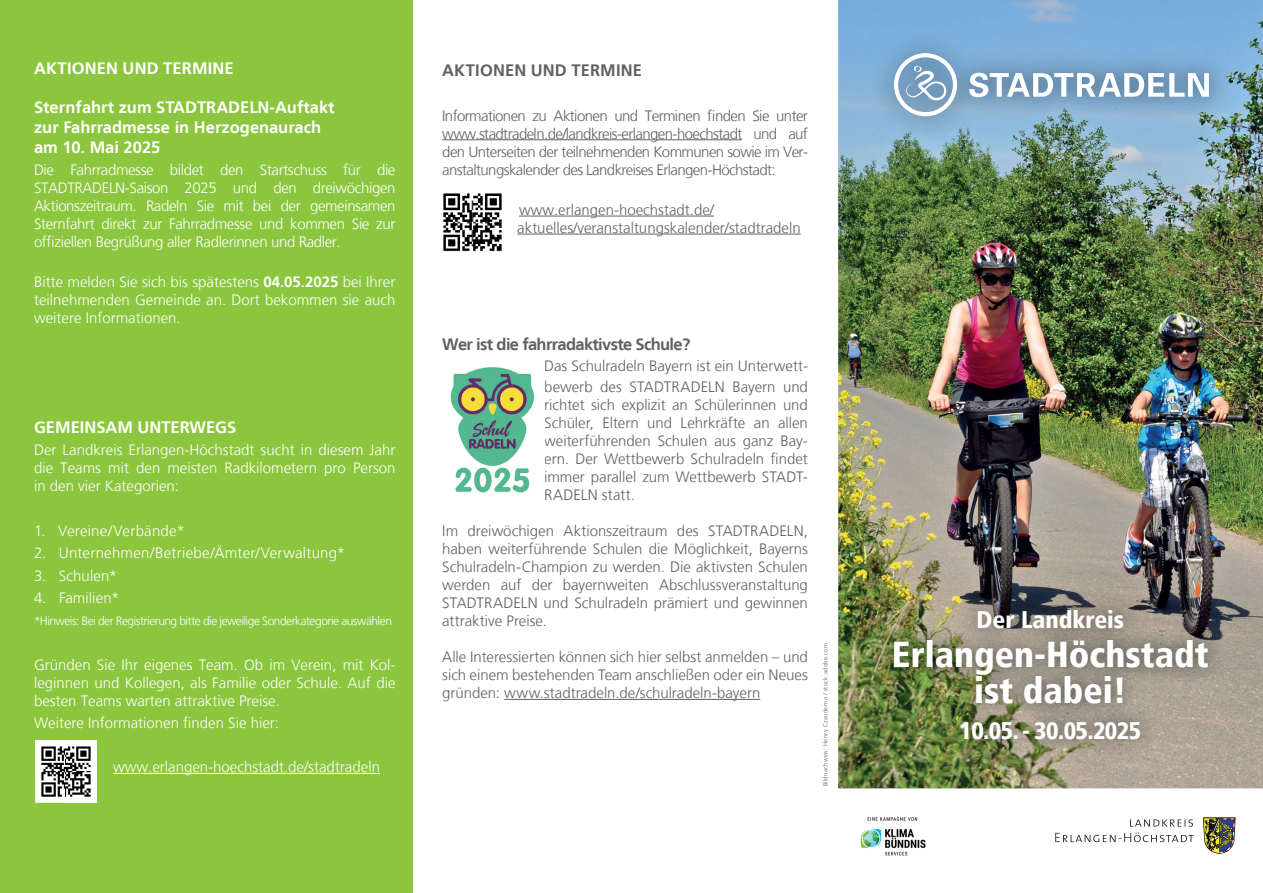
<style>
.page{position:relative;width:1263px;height:893px;background:#fff}
.page>*{position:absolute;margin:0;border:0;box-sizing:border-box;transform-origin:0 0}
.t1{font:900 condensed 36px/36px "Frutiger LT";color:#fff;text-align:center}
.t2{font:900 condensed 24px "Frutiger LT";letter-spacing:-.025em;color:#fff}
.t3{font:900 condensed 24px "Frutiger LT";color:#fff}
.t4{font:700 16.5px/19.8px "Frutiger LT";color:#fff}
.t5{font:700 16.5px "Frutiger LT";letter-spacing:-.04em;color:#616164}
.t6{font:700 16.5px "Frutiger LT";letter-spacing:.01em;color:#616164}
.t7{font:300 15px/18px "Frutiger LT";color:#616164;text-align:justify}
.t8{font:300 15px/18px "Frutiger LT";color:#fff;text-align:justify}
.t9{font:300 12px "Frutiger LT";letter-spacing:-.04em;color:#fff}
.t10{font:300 6px "Frutiger LT";letter-spacing:.05em;color:#57585a}
.s1{font-weight:700}
</style>
<div class="page">
<img style="left:838px;top:0;width:425px;height:788px">
<img style="left:871px;top:30px;width:361px;height:109px">
<svg style="left:894px;top:53px;width:63px;height:63px"></svg>
<svg style="left:969px;top:73px;width:240px;height:24px"></svg>
<div style="left:0;top:0;width:412px;height:893px;background:#8bc63e"></div>
<img style="left:860px;top:817px;width:66px;height:39px">
<img style="left:875px;top:592px;width:350px;height:165px">
<hr style="left:113px;top:773px;width:267px;height:1px;background:#fff">
<hr style="left:442px;top:139px;width:300px;height:1px;background:#616164">
<hr style="left:519px;top:216px;width:195px;height:1px;background:#616164">
<hr style="left:517px;top:234px;width:284px;height:1px;background:#616164">
<hr style="left:504px;top:699px;width:256px;height:1px;background:#616164">
<img style="left:450px;top:367px;width:85px;height:126px">
<img style="left:443px;top:193px;width:59px;height:59px">
<img style="left:442px;top:215px;width:50px;height:1px">
<img style="left:442px;top:233px;width:66px;height:1px">
<img style="left:35px;top:741px;width:62px;height:62px">
<img style="left:35px;top:772px;width:62px;height:1px">
<svg style="left:1055px;top:819px;width:138px;height:23px"></svg>
<svg style="left:1203px;top:817px;width:32px;height:37px"></svg>
<p class="t4" style="left:34px;top:58px;width:201px">AKTIONEN UND TERMINE</p>
<p class="t4" style="left:34px;top:98px;width:302px">Sternfahrt zum STADTRADELN-Auftakt zur Fahrradmesse in Herzogenaurach am 10. Mai 2025</p>
<p class="t8" style="left:34px;top:161px;width:363px">Die Fahrradmesse bildet den Startschuss für die STADTRADELN-Saison 2025 und den dreiwöchigen Aktionszeitraum. Radeln Sie mit bei der gemeinsamen Sternfahrt direkt zur Fahrradmesse und kommen Sie zur offiziellen Begrüßung aller Radlerinnen und Radler.</p>
<p class="t8" style="left:34px;top:273px;width:363px">Bitte melden Sie sich bis spätestens <span class="s1">04.05.2025</span> bei Ihrer teilnehmenden Gemeinde an. Dort bekommen sie auch weitere Informationen.</p>
<p class="t4" style="left:34px;top:418px;width:204px">GEMEINSAM UNTERWEGS</p>
<p class="t8" style="left:34px;top:441px;width:363px">Der Landkreis Erlangen-Höchstadt sucht in diesem Jahr die Teams mit den meisten Radkilometern pro Person in den vier Kategorien:</p>
<p class="t8" style="left:34px;top:522px;width:152px">1. Vereine/Verbände*</p>
<p class="t8" style="left:34px;top:544px;width:313px">2. Unternehmen/Betriebe/Ämter/Verwaltung*</p>
<p class="t8" style="left:34px;top:566px;width:85px">3. Schulen*</p>
<p class="t8" style="left:34px;top:589px;width:87px">4. Familien*</p>
<p class="t9" style="left:34px;top:614px;width:359px">*Hinweis: Bei der Registrierung bitte die jeweilige Sonderkategorie auswählen</p>
<p class="t8" style="left:34px;top:656px;width:363px">Gründen Sie Ihr eigenes Team. Ob im Verein, mit Kol&shy;leginnen und Kollegen, als Familie oder Schule. Auf die besten Teams warten attraktive Preise.</p>
<p class="t8" style="left:34px;top:714px;width:247px">Weitere Informationen finden Sie hier:</p>
<p class="t8" style="left:113px;top:758px;width:268px">www.erlangen-hoechstadt.de/stadtradeln</p>
<p class="t6" style="left:442px;top:61px;width:201px">AKTIONEN UND TERMINE</p>
<p class="t7" style="left:442px;top:107px;width:367px">Informationen zu Aktionen und Terminen finden Sie unter www.stadtradeln.de/landkreis-erlangen-hoechstadt und auf den Unterseiten der teilnehmenden Kommunen sowie im Ver&shy;anstaltungskalender des Landkreises Erlangen-Höchstadt:</p>
<p class="t7" style="left:517px;top:201px;width:285px">www.erlangen-hoechstadt.de/ aktuelles/veranstaltungskalender/stadtradeln</p>
<p class="t5" style="left:442px;top:335px;width:250px">Wer ist die fahrradaktivste Schule?</p>
<p class="t7" style="left:544px;top:356px;width:265px;line-height:21px">Das Schulradeln Bayern ist ein Unterwett&shy;bewerb des STADTRADELN Bayern und</p>
<p class="t7" style="left:544px;top:396px;width:265px">richtet sich explizit an Schülerinnen und Schüler, Eltern und Lehrkräfte an allen weiterführenden Schulen aus ganz Bay&shy;ern. Der Wettbewerb Schulradeln findet immer parallel zum Wettbewerb STADT-RADELN statt.</p>
<p class="t7" style="left:442px;top:522px;width:367px">Im dreiwöchigen Aktionszeitraum des STADTRADELN, haben weiterführende Schulen die Möglichkeit, Bayerns Schulradeln-Champion zu werden. Die aktivsten Schulen werden auf der bayernweiten Abschlussveranstaltung STADTRADELN und Schulradeln prämiert und gewinnen attraktive Preise.</p>
<p class="t7" style="left:442px;top:648px;width:367px">Alle Interessierten können sich hier selbst anmelden – und sich einem bestehenden Team anschließen oder ein Neues gründen: www.stadtradeln.de/schulradeln-bayern</p>
<p class="t10" style="left:822px;top:786px;width:145px;rotate:-90deg">Bildnachweis: Henry Czauderna / stock.adobe.com</p>
<h2 class="t3" style="left:976px;top:605px;width:149px">Der Landkreis</h2>
<h1 class="t1" style="left:892px;top:636px;width:318px">Erlangen-Höchstadt ist dabei!</h1>
<h2 class="t2" style="left:959px;top:716px;width:183px">10.05. - 30.05.2025</h2>
</div>
